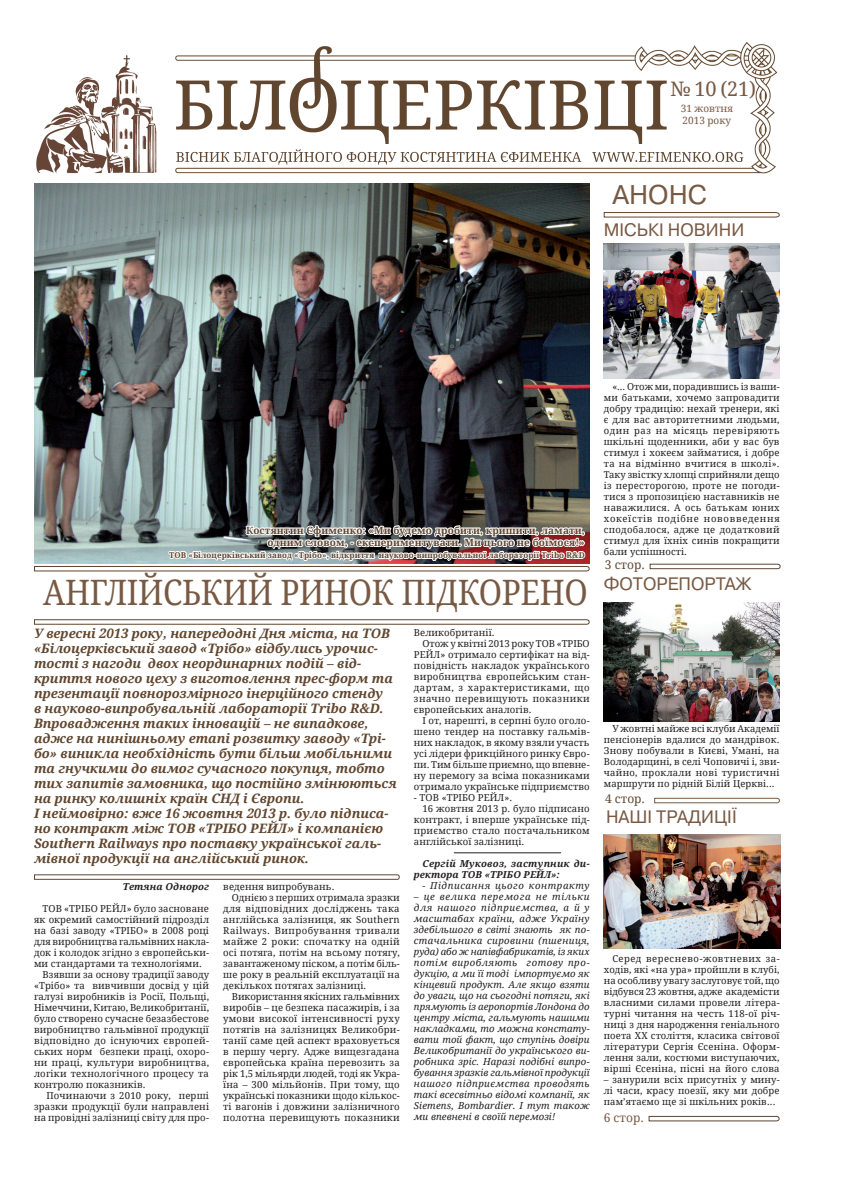
<style>
.page{position:relative;width:842px;height:1191px;background:#fff}
.page>*{position:absolute;margin:0;border:0;box-sizing:border-box;transform-origin:0 0}
.ВІСНИК{font:35px "Droid Serif";letter-spacing:-.01em;color:#785943;scale:.9 1}
.BAZA{font:27px "Pragmatica C";color:#785943}
.ВІСНИК-2{font:20px "Droid Serif";color:#785943}
.BAZA-2{font:18px "Pragmatica C";color:#785943}
.ВІСНИК-3{font:italic 700 13px/15px "Droid Serif";color:#60462f}
.ВІСНИК-4{font:12px "Droid Serif";color:#5e4631}
.ВІСНИК-5{font:12px "Droid Serif";color:#785943}
.ВІСНИК-6{font:700 10px "Droid Serif";letter-spacing:.01em;color:#5e4631}
.ВІСНИК-7{font:10px/11.5px "Droid Serif";color:#785943}
.ВІСНИК-8{font:9.6px/11px "Droid Serif";letter-spacing:.01em;color:#231f20;text-align:justify}
.ВІСНИК-9{font:italic 9.6px/11px "Droid Serif";letter-spacing:.02em;color:#231f20;text-align:justify}
.ВІСНИК-10{font:italic 700 9.6px/11px "Droid Serif";letter-spacing:.01em;color:#231f20}
.ВІСНИК-11{font:italic 9.6px "Droid Serif";letter-spacing:.06em;color:#231f20}
.ВІСНИК-12{font:9.5px/11px "Droid Serif";letter-spacing:.01em;color:#231f20;text-align:justify}
.ВІСНИК-13{font:700 8px "Droid Serif";letter-spacing:.01em;color:#5e4631}
</style>
<div class="page">
<img style="left:36px;top:43px;width:742px;height:131px">
<svg style="left:176px;top:149px;width:567px;height:16px"></svg>
<svg style="left:648px;top:1115px;width:132px;height:6px"></svg>
<svg style="left:654px;top:797px;width:126px;height:7px"></svg>
<svg style="left:603px;top:212px;width:177px;height:6px"></svg>
<svg style="left:649px;top:563px;width:132px;height:6px"></svg>
<img style="left:34px;top:183px;width:556px;height:332px">
<svg style="left:34px;top:619px;width:556px;height:6px"></svg>
<svg style="left:34px;top:874px;width:366px;height:6px"></svg>
<img style="left:604px;top:243px;width:176px;height:135px">
<img style="left:604px;top:602px;width:176px;height:120px">
<img style="left:604px;top:834px;width:176px;height:114px">
<hr style="left:454px;top:852px;width:107px;height:1px;background:#231f20">
<img style="left:34px;top:515px;width:556px;height:57px">
<p class="ВІСНИК-2" style="left:671px;top:77px;width:87px">№ 10 (21)</p>
<p class="ВІСНИК-7" style="left:681px;top:103px;width:54px">31 жовтня<br>2013 року</p>
<p class="BAZA" style="left:612px;top:180px;width:96px">АНОНС</p>
<p class="BAZA-2" style="left:604px;top:219px;width:142px">МІСЬКІ НОВИНИ</p>
<p class="ВІСНИК-6" style="left:246px;top:524px;width:340px">Костянтин Єфименко: «Ми будемо дробити, кришити, ламати,</p>
<p class="ВІСНИК-6" style="left:267px;top:536px;width:319px">одним словом, - експериментувати. Ми цього не боїмося!»</p>
<p class="ВІСНИК-13" style="left:169px;top:550px;width:417px">ТОВ «Білоцерківський завод «Трібо», відкриття науково-випробувальної лабораторії Tribo R&amp;D</p>
<p class="ВІСНИК" style="left:43px;top:571px;width:607px">АНГЛІЙСЬКИЙ РИНОК ПІДКОРЕНО</p>
<p class="ВІСНИК-3" style="left:34px;top:626px;width:364px">У вересні 2013 року, напередодні Дня міста, на ТОВ «Білоцерківський завод «Трібо» відбулись урочис&shy;тості з нагоди двох неординарних подій – від&shy;криття нового цеху з виготовлення прес-форм та презентації повнорозмірного інерційного стенду<br>в науково-випробувальній лабораторії Tribo R&amp;D.<br>Впровадження таких інновацій – не випадкове, адже на нинішньому етапі розвитку заводу «Трі&shy;бо» виникла необхідність бути більш мобільними та гнучкими до вимог сучасного покупця, тобто тих запитів замовника, що постійно змінюються на ринку колишніх країн СНД і Європи.</p>
<p class="ВІСНИК-3" style="left:34px;top:806px;width:356px">І неймовірно: вже 16 жовтня 2013 р. було підписа&shy;но контракт між ТОВ «ТРІБО РЕЙЛ» і компанією Southern Railways про поставку української галь&shy;мівної продукції на англійський ринок.</p>
<p class="ВІСНИК-10" style="left:123px;top:880px;width:88px">Тетяна Однорог</p>
<p class="ВІСНИК-8" style="left:34px;top:903px;width:177px;text-indent:9px">ТОВ «ТРІБО РЕЙЛ» було засноване як окремий самостійний підрозділ на базі заводу «ТРІБО» в 2008 році для виробництва гальмівних накла&shy;док і колодок згідно з європейськи&shy;ми стандартами та технологіями.</p>
<p class="ВІСНИК-8" style="left:34px;top:969px;width:177px;text-indent:9px">Взявши за основу традиції заводу «Трібо» та вивчивши досвід у цій галузі виробників із Росії, Польщі, Німеччини, Китаю, Великобританії, було створено сучасне безазбестове виробництво гальмівної продукції відповідно до існуючих європей&shy;ських норм безпеки праці, охоро&shy;ни праці, культури виробництва, логіки технологічного процесу та контролю показників.</p>
<p class="ВІСНИК-8" style="left:34px;top:1090px;width:177px;text-indent:12px">Починаючи з 2010 року, перші зразки продукції були направлені на провідні залізниці світу для про-</p>
<p class="ВІСНИК-8" style="left:414px;top:627px;width:82px">Великобританії.</p>
<p class="ВІСНИК-8" style="left:414px;top:638px;width:177px;text-indent:9px">Отож у квітні 2013 року ТОВ «ТРІБО РЕЙЛ» отримало сертифікат на від&shy;повідність накладок українського виробництва європейським стан&shy;дартам, з характеристиками, що значно перевищують показники європейських аналогів.</p>
<p class="ВІСНИК-8" style="left:414px;top:715px;width:177px;text-indent:9px">І от, нарешті, в серпні було оголо&shy;шено тендер на поставку гальмів&shy;них накладок, в якому взяли участь усі лідери фрикційного ринку Євро&shy;пи. Тим більше приємно, що впевне&shy;ну перемогу за всіма показниками отримало українське підприємство</p>
<p class="ВІСНИК-8" style="left:414px;top:792px;width:100px">- ТОВ «ТРІБО РЕЙЛ».</p>
<p class="ВІСНИК-8" style="left:414px;top:803px;width:177px;text-indent:9px">16 жовтня 2013 р. було підписано контракт, і вперше українське під&shy;приємство стало постачальником англійської залізниці.</p>
<p class="ВІСНИК-10" style="left:414px;top:858px;width:177px;text-indent:9px">Сергій Муковоз, заступник ди&shy;ректора ТОВ «ТРІБО РЕЙЛ»:</p>
<p class="ВІСНИК-11" style="left:422px;top:879px;width:169px">- Підписання цього контракту</p>
<p class="ВІСНИК-9" style="left:414px;top:891px;width:177px">– це велика перемога не тільки для нашого підприємства, а й у масштабах країни, адже Україну здебільшого в світі знають як по&shy;стачальника сировини (пшениця, руда) або ж напівфабрикатів, із яких потім виробляють готову про&shy;дукцію, а ми її тоді імпортуємо як кінцевий продукт. Але якщо взяти до уваги, що на сьогодні потяги, які прямують із аеропортів Лондона до центру міста, гальмують нашими накладками, то можна констату&shy;вати той факт, що ступінь довіри Великобританії до українського ви&shy;робника зріс. Наразі подібні випро&shy;бування зразків гальмівної продукції нашого підприємства проводять такі всесвітньо відомі компанії, як Siemens, Bombardier. І тут також ми впевнені в своїй перемозі!</p>
<p class="ВІСНИК-8" style="left:223px;top:881px;width:113px">ведення випробувань.</p>
<p class="ВІСНИК-8" style="left:223px;top:892px;width:178px;text-indent:9px">Однією з перших отримала зразки для відповідних досліджень така англійська залізниця, як Southern Railways. Випробування тривали майже 2 роки: спочатку на одній осі потяга, потім на всьому потягу, завантаженому піском, а потім біль&shy;ше року в реальній експлуатації на декількох потягах залізниці.</p>
<p class="ВІСНИК-8" style="left:223px;top:991px;width:178px;text-indent:9px">Використання якісних гальмівних виробів – це безпека пасажирів, і за умови високої інтенсивності руху потягів на залізницях Великобри&shy;танії саме цей аспект враховується в першу чергу. Адже вищезгадана європейська країна перевозить за рік 1,5 мільярди людей, тоді як Укра&shy;їна – 300 мільйонів. При тому, що українські показники щодо кількос&shy;ті вагонів і довжини залізничного полотна перевищують показники</p>
<p class="ВІСНИК-12" style="left:604px;top:381px;width:177px;text-indent:9px">«... Отож ми, порадившись із ваши&shy;ми батьками, хочемо запровадити добру традицію: нехай тренери, які є для вас авторитетними людьми, один раз на місяць перевіряють шкільні щоденники, аби у вас був стимул і хокеєм займатися, і добре та на відмінно вчитися в школі».<br>Таку звістку хлопці сприйняли дещо із пересторогою, проте не погоди&shy;тися з пропозицією наставників не наважилися. А ось батькам юних хокеїстів подібне нововведення сподобалося, адже це додатковий стимул для їхніх синів покращити бали успішності.</p>
<p class="ВІСНИК-4" style="left:605px;top:557px;width:41px">3 стор.</p>
<p class="BAZA-2" style="left:604px;top:574px;width:149px">ФОТОРЕПОРТАЖ</p>
<p class="ВІСНИК-12" style="left:604px;top:722px;width:177px;text-indent:9px">У жовтні майже всі клуби Академії пенсіонерів вдалися до мандрівок.<br>Знову побували в Києві, Умані, на Володарщині, в селі Чоповичі і, зви&shy;чайно, проклали нові туристичні маршрути по рідній Білій Церкві...</p>
<p class="ВІСНИК-4" style="left:605px;top:791px;width:41px">4 стор.</p>
<p class="BAZA-2" style="left:606px;top:806px;width:133px">НАШІ ТРАДИЦІЇ</p>
<p class="ВІСНИК-12" style="left:604px;top:952px;width:177px;text-indent:9px">Серед вереснево-жовтневих за&shy;ходів, які «на ура» пройшли в клубі, на особливу увагу заслуговує той, що відбувся 23 жовтня, адже академісти власними силами провели літера&shy;турні читання на честь 118-ої річ&shy;ниці з дня народження геніального поета ХХ століття, класика світової літератури Сергія Єсеніна. Оформ&shy;лення зали, костюми виступаючих, вірші Єсеніна, пісні на його слова</p>
<p class="ВІСНИК-12" style="left:604px;top:1073px;width:177px">– занурили всіх присутніх у мину&shy;лі часи, красу поезії, яку ми добре пам’ятаємо ще зі шкільних років...</p>
<p class="ВІСНИК-5" style="left:604px;top:1110px;width:41px">6 стор.</p>
</div>
